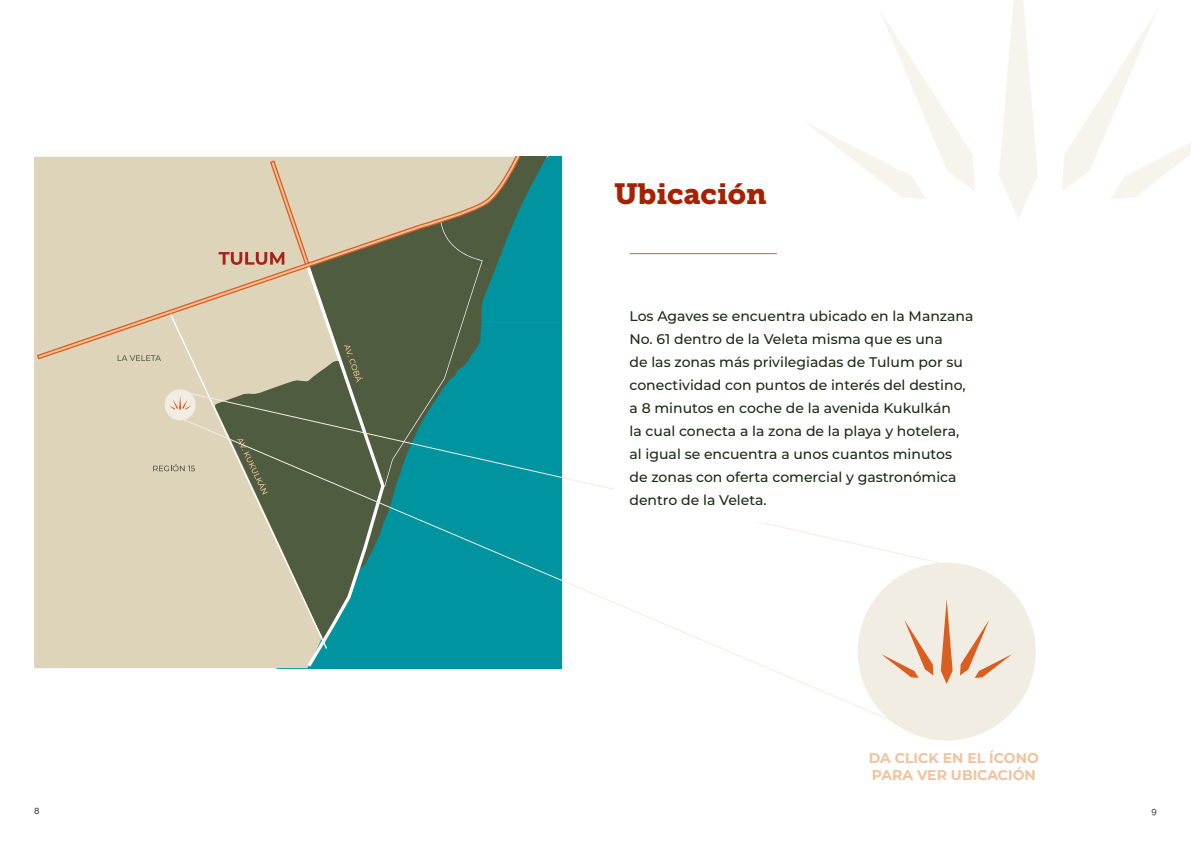
<style>
.page{position:relative;width:1191px;height:842px;background:#fff}
.page>*{position:absolute;margin:0;border:0;box-sizing:border-box;transform-origin:0 0}
.t1{font:29px "Museo Slab 900";color:#a62100}
.t2{font:500 14px/23px "Montserrat";color:#1a2b14}
.t3{font:700 14px/17px "Montserrat";color:#f2c29e}
.t4{font:500 9px "Raleway";color:#333334}
</style>
<div class="page">
<svg style="left:999px;top:0;width:38px;height:218px"></svg>
<svg style="left:805px;top:11px;width:169px;height:188px"></svg>
<svg style="left:1062px;top:11px;width:129px;height:188px"></svg>
<div style="left:34px;top:265px;width:141px;height:403px;background:#ded4ba"></div>
<div style="left:165px;top:389px;width:31px;height:31px;background:#f2ede3;border-radius:50%"></div>
<svg style="left:168px;top:359px;width:51px;height:290px;background:#e0d5bd"></svg>
<div style="left:37px;top:157px;width:182px;height:202px;background:#ded4ba"></div>
<svg style="left:118px;top:355px;width:43px;height:6px"></svg>
<svg style="left:153px;top:464px;width:22px;height:7px"></svg>
<svg style="left:219px;top:157px;width:342px;height:234px;background:#849c89"></svg>
<hr style="left:629px;top:253px;width:147px;height:1px;background:#d95e1f">
<div style="left:857px;top:562px;width:178px;height:178px;background:#f2ede3;border-radius:50%"></div>
<svg style="left:940px;top:599px;width:12px;height:85px"></svg>
<svg style="left:960px;top:620px;width:52px;height:58px"></svg>
<svg style="left:182px;top:391px;width:380px;height:24px;background:#498174"></svg>
<svg style="left:175px;top:415px;width:764px;height:326px"></svg>
<svg style="left:614px;top:423px;width:325px;height:99px"></svg>
<h1 class="t1" style="left:614px;top:177px;width:154px">Ubicación</h1>
<p class="t2" style="left:629px;top:304px;width:345px">Los Agaves se encuentra ubicado en la Manzana No. 61 dentro de la Veleta misma que es una<br>de las zonas más privilegiadas de Tulum por su conectividad con puntos de interés del destino, a 8 minutos en coche de la avenida Kukulkán<br>la cual conecta a la zona de la playa y hotelera, al igual se encuentra a unos cuantos minutos de zonas con oferta comercial y gastronómica dentro de la Veleta.</p>
<p class="t3" style="left:868px;top:749px;width:172px">DA CLICK EN EL ÍCONO<br>PARA VER UBICACIÓN</p>
<p class="t4" style="left:34px;top:803px;width:7px">8</p>
<p class="t4" style="left:1151px;top:803px;width:7px">9</p>
</div>
